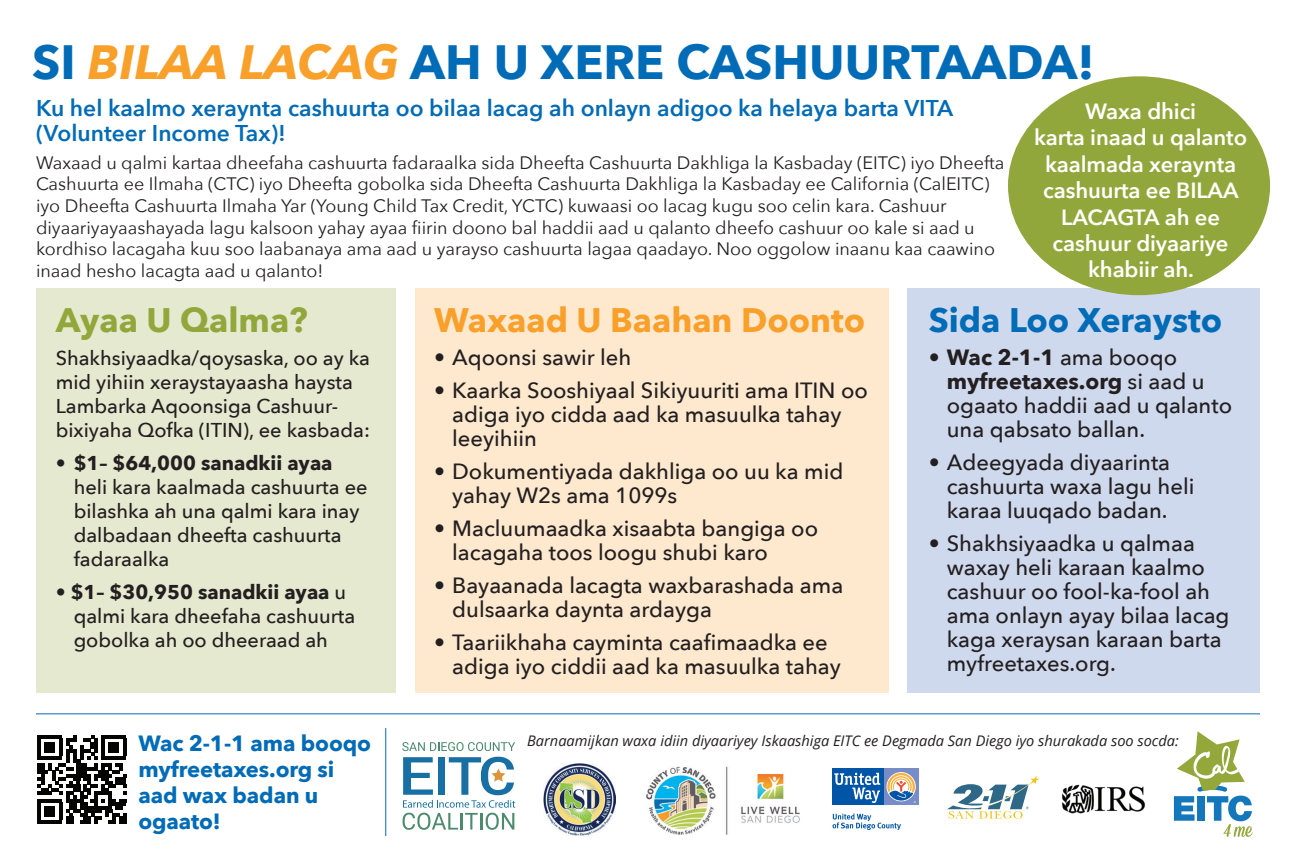
<style>
.page{position:relative;width:1296px;height:864px;background:#fff}
.page>*{position:absolute;margin:0;border:0;box-sizing:border-box;transform-origin:0 0}
.t1{font:700 48px "Avenir Next";color:#006bb6}
.t2{font:700 34px "Avenir Next";color:#f9a02b}
.t3{font:700 34px "Avenir Next";color:#006bb6}
.t4{font:700 34px "Avenir Next";color:#92a73b}
.t5{font:600 22.8px/25px "Avenir Next";color:#006bb6}
.t6{font:500 22px/24px "Avenir Next";color:#231f20}
.t7{font:600 22px/26.4px "Avenir Next";letter-spacing:-.005em;color:#fff;text-align:center}
.t8{font:700 22px/26px "Avenir Next";letter-spacing:-.005em;color:#006bb6}
.t9{font:500 20px/24px "Avenir Next";color:#231f20}
.t10{font:18px/21.6px "Avenir Next";color:#231f20}
.t11{font:italic 14.6px "Open Sans";color:#231f20}
.s1{font-style:italic;color:#f9a02b}
.s2{font-weight:700}
</style>
<div class="page">
<div style="left:36px;top:288px;width:360px;height:405px;background:#e5e9cf"></div>
<div style="left:907px;top:288px;width:353px;height:405px;background:#cfd9ed"></div>
<div style="left:415px;top:288px;width:473px;height:405px;background:#fee9ce"></div>
<svg style="left:947px;top:776px;width:93px;height:43px"></svg>
<img style="left:1061px;top:784px;width:84px;height:30px">
<svg style="left:38px;top:735px;width:88px;height:89px"></svg>
<hr style="left:38px;top:820px;width:24px;height:4px;background:#040503">
<div style="left:45px;top:806px;width:10px;height:10px;background:#040503"></div>
<img style="left:1174px;top:796px;width:21px;height:25px">
<img style="left:1197px;top:796px;width:8px;height:25px">
<img style="left:1207px;top:796px;width:45px;height:25px">
<svg style="left:1223px;top:824px;width:30px;height:13px"></svg>
<svg style="left:1177px;top:731px;width:68px;height:60px"></svg>
<div style="left:883px;top:769px;width:36px;height:36px;background:#788dc7"></div>
<div style="left:832px;top:769px;width:51px;height:36px;background:#0155a7"></div>
<svg style="left:834px;top:773px;width:46px;height:30px"></svg>
<svg style="left:887px;top:773px;width:29px;height:30px"></svg>
<svg style="left:833px;top:813px;width:68px;height:17px"></svg>
<svg style="left:402px;top:742px;width:113px;height:9px"></svg>
<svg style="left:403px;top:757px;width:112px;height:73px"></svg>
<hr style="left:36px;top:713px;width:1224px;height:1px;background:#006bb6">
<div style="left:1008px;top:76px;width:262px;height:219px;background:#92a73b;border-radius:50%"></div>
<img style="left:544px;top:763px;width:72px;height:72px">
<hr style="left:385px;top:728px;width:1px;height:108px;background:#006bb6">
<img style="left:646px;top:766px;width:154px;height:69px">
<h1 class="t1" style="left:32px;top:21px;width:1064px">SI <span class="s1">BILAA LACAG</span> AH U XERE CASHUURTAADA!</h1>
<p class="t7" style="left:1034px;top:98px;width:214px">Waxa dhici<br>karta inaad u qalanto kaalmada xeraynta cashuurta ee BILAA<br>LACAGTA ah ee cashuur diyaariye khabiir ah.</p>
<p class="t5" style="left:36px;top:95px;width:919px">Ku hel kaalmo xeraynta cashuurta oo bilaa lacag ah onlayn adigoo ka helaya barta VITA (Volunteer Income Tax)!</p>
<p class="t10" style="left:36px;top:151px;width:970px">Waxaad u qalmi kartaa dheefaha cashuurta fadaraalka sida Dheefta Cashuurta Dakhliga la Kasbaday (EITC) iyo Dheefta Cashuurta ee Ilmaha (CTC) iyo Dheefta gobolka sida Dheefta Cashuurta Dakhliga la Kasbaday ee California (CalEITC) iyo Dheefta Cashuurta Ilmaha Yar (Young Child Tax Credit, YCTC) kuwaasi oo lacag kugu soo celin kara. Cashuur diyaariyayaashayada lagu kalsoon yahay ayaa fiirin doono bal haddii aad u qalanto dheefo cashuur oo kale si aad u kordhiso lacagaha kuu soo laabanaya ama aad u yarayso cashuurta lagaa qaadayo. Noo oggolow inaanu kaa caawino inaad hesho lacagta aad u qalanto!</p>
<h2 class="t4" style="left:56px;top:291px;width:254px">Ayaa U Qalma?</h2>
<p class="t9" style="left:56px;top:346px;width:316px">Shakhsiyaadka/qoysaska, oo ay ka mid yihiin xeraystayaasha haysta Lambarka Aqoonsiga Cashuur&shy;bixiyaha Qofka (ITIN), ee kasbada:</p>
<p class="t9" style="left:74px;top:451px;width:295px;text-indent:-18px">• <span class="s2">$1– $64,000 sanadkii ayaa </span>heli kara kaalmada cashuurta ee bilashka ah una qalmi kara inay dalbadaan dheefta cashuurta fadaraalka</p>
<p class="t9" style="left:74px;top:580px;width:283px;text-indent:-18px">• <span class="s2">$1– $30,950 sanadkii ayaa</span> u qalmi kara dheefaha cashuurta gobolka ah oo dheeraad ah</p>
<h2 class="t2" style="left:434px;top:291px;width:433px">Waxaad U Baahan Doonto</h2>
<p class="t6" style="left:434px;top:345px;width:199px">• Aqoonsi sawir leh</p>
<p class="t6" style="left:452px;top:378px;width:417px;text-indent:-18px">• Kaarka Sooshiyaal Sikiyuuriti ama ITIN oo adiga iyo cidda aad ka masuulka tahay leeyihiin</p>
<p class="t6" style="left:452px;top:459px;width:393px;text-indent:-18px">• Dokumentiyada dakhliga oo uu ka mid yahay W2s ama 1099s</p>
<p class="t6" style="left:452px;top:516px;width:367px;text-indent:-18px">• Macluumaadka xisaabta bangiga oo lacagaha toos loogu shubi karo</p>
<p class="t6" style="left:452px;top:573px;width:393px;text-indent:-18px">• Bayaanada lacagta waxbarashada ama dulsaarka daynta ardayga</p>
<p class="t6" style="left:452px;top:630px;width:390px;text-indent:-18px">• Taariikhaha cayminta caafimaadka ee adiga iyo ciddii aad ka masuulka tahay</p>
<h2 class="t3" style="left:929px;top:291px;width:295px">Sida Loo Xeraysto</h2>
<p class="t6" style="left:947px;top:345px;width:287px;text-indent:-18px">• <span class="s2">Wac 2-1-1</span> ama booqo <span class="s2">myfreetaxes.org</span> si aad u ogaato haddii aad u qalanto una qabsato ballan.</p>
<p class="t6" style="left:947px;top:450px;width:249px;text-indent:-18px">• Adeegyada diyaarinta cashuurta waxa lagu heli karaa luuqado badan.</p>
<p class="t6" style="left:947px;top:531px;width:284px;text-indent:-18px">• Shakhsiyaadka u qalmaa waxay heli karaan kaalmo cashuur oo fool-ka-fool ah ama onlayn ayay bilaa lacag kaga xeraysan karaan barta myfreetaxes.org.</p>
<p class="t8" style="left:138px;top:730px;width:234px">Wac 2-1-1 ama booqo myfreetaxes.org si aad wax badan u ogaato!</p>
<p class="t11" style="left:527px;top:731px;width:653px">Barnaamijkan waxa idiin diyaariyey Iskaashiga EITC ee Degmada San Diego iyo shurakada soo socda:</p>
</div>
